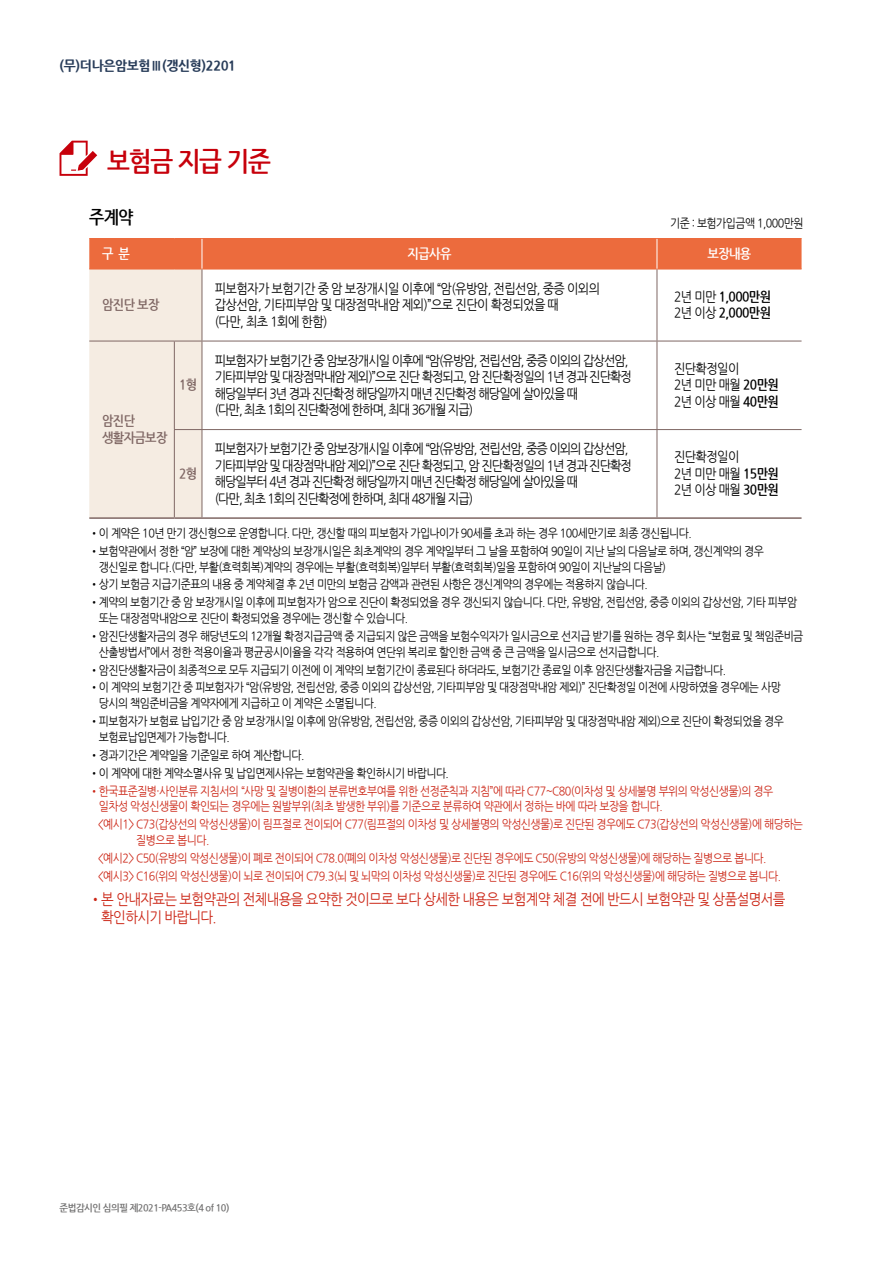
<style>
.page{position:relative;width:893px;height:1263px;background:#fff}
.page>*{position:absolute;margin:0;border:0;box-sizing:border-box;transform-origin:0 0}
.t1{font:700 27px "Nanum Gothic";letter-spacing:-.05em;color:#c7000b;scale:.9 1}
.t2{font:700 18px "Nanum Gothic";color:#000;scale:.9 1}
.t3{font:15px/18px "Nanum Gothic";letter-spacing:-.05em;color:#cb2414;scale:.9 1}
.t4{font:13.5px/16.5px "Nanum Gothic";letter-spacing:-.08em;color:#000;scale:.9 1}
.t5{font:13.5px/16.5px "Nanum Gothic";letter-spacing:-.05em;color:#000;scale:.9 1}
.t6{font:700 13.5px/16.5px "Nanum Gothic";letter-spacing:-.05em;color:#000;scale:.9 1}
.t7{font:800 13.5px "Nanum Gothic";letter-spacing:-.025em;color:#283c59;scale:.95 1}
.t8{font:700 13.5px/16.5px "Nanum Gothic";letter-spacing:-.05em;color:#7f6764;scale:.9 1}
.t9{font:700 13.5px "Nanum Gothic";letter-spacing:-.05em;color:#fff;scale:.9 1}
.t10{font:12px/15.8px "Nanum Gothic";letter-spacing:-.05em;color:#000;scale:.9 1}
.t11{font:12px/15.8px "Nanum Gothic";letter-spacing:-.05em;color:#cb2414;scale:.9 1}
.t12{font:700 9.75px "Nanum Gothic";letter-spacing:-.05em;color:#727171;scale:.95 1}
.s1{font-weight:400}
.s2{font-weight:700}
</style>
<div class="page">
<svg style="left:60px;top:141px;width:37px;height:35px"></svg>
<svg style="left:89px;top:238px;width:712px;height:279px"></svg>
<hr style="left:174px;top:430px;width:1px;height:87px;background:#7f6764">
<hr style="left:202px;top:429px;width:455px;height:1px;background:#7f6764">
<hr style="left:202px;top:430px;width:1px;height:87px;background:#7f6764">
<hr style="left:657px;top:429px;width:144px;height:1px;background:#7f6764">
<hr style="left:657px;top:430px;width:1px;height:87px;background:#7f6764">
<hr style="left:89px;top:517px;width:85px;height:2px;background:#7f6764">
<hr style="left:174px;top:517px;width:28px;height:2px;background:#7f6764">
<hr style="left:202px;top:517px;width:455px;height:2px;background:#7f6764">
<hr style="left:657px;top:517px;width:144px;height:2px;background:#7f6764">
<p class="t7" style="left:60px;top:59px;width:187px">(무)더나은암보험Ⅲ(갱신형)2201</p>
<h1 class="t1" style="left:107px;top:149px;width:183px">보험금 지급 기준</h1>
<h2 class="t2" style="left:89px;top:208px;width:50px">주계약</h2>
<p class="t10" style="left:670px;top:215px;width:150px">기준 : 보험가입금액 1,000만원</p>
<p class="t9" style="left:102px;top:247px;width:32px">구 분</p>
<p class="t9" style="left:408px;top:247px;width:50px">지급사유</p>
<p class="t9" style="left:707px;top:247px;width:50px">보장내용</p>
<p class="t8" style="left:102px;top:297px;width:65px">암진단 보장</p>
<p class="t5" style="left:215px;top:280px;width:430px">피보험자가 보험기간 중 암 보장개시일 이후에 “암(유방암, 전립선암, 중증 이외의 갑상선암, 기타피부암 및 대장점막내암 제외)”으로 진단이 확정되었을 때<br>(다만, 최초 1회에 한함)</p>
<p class="t6" style="left:674px;top:288px;width:109px"><span class="s1">2년 미만</span> 1,000만원<br><span class="s1">2년 이상</span> 2,000만원</p>
<p class="t8" style="left:102px;top:413px;width:74px">암진단 생활자금보장</p>
<p class="t8" style="left:179px;top:377px;width:22px">1형</p>
<p class="t8" style="left:179px;top:465px;width:22px">2형</p>
<p class="t4" style="left:215px;top:352px;width:465px">피보험자가 보험기간 중 암보장개시일 이후에 “암(유방암, 전립선암, 중증 이외의 갑상선암, 기타피부암 및 대장점막내암 제외)”으로 진단 확정되고, 암 진단확정일의 1년 경과 진단확정 해당일부터 3년 경과 진단확정 해당일까지 매년 진단확정 해당일에 살아있을 때<br>(다만, 최초 1회의 진단확정에 한하며, 최대 36개월 지급)</p>
<p class="t5" style="left:674px;top:360px;width:118px">진단확정일이<br>2년 미만 매월 <span class="s2">20만원<br></span>2년 이상 매월 <span class="s2">40만원</span></p>
<p class="t4" style="left:215px;top:441px;width:465px">피보험자가 보험기간 중 암보장개시일 이후에 “암(유방암, 전립선암, 중증 이외의 갑상선암, 기타피부암 및 대장점막내암 제외)”으로 진단 확정되고, 암 진단확정일의 1년 경과 진단확정 해당일부터 4년 경과 진단확정 해당일까지 매년 진단확정 해당일에 살아있을 때<br>(다만, 최초 1회의 진단확정에 한하며, 최대 48개월 지급)</p>
<p class="t5" style="left:674px;top:449px;width:118px">진단확정일이<br>2년 미만 매월 <span class="s2">15만원<br></span>2년 이상 매월 <span class="s2">30만원</span></p>
<p class="t10" style="left:89px;top:525px;width:671px">•이 계약은 10년 만기 갱신형으로 운영합니다. 다만, 갱신할 때의 피보험자 가입나이가 90세를 초과 하는 경우 100세만기로 최종 갱신됩니다.</p>
<p class="t10" style="left:99px;top:543px;width:740px;text-indent:-10px">•보험약관에서 정한 “암” 보장에 대한 계약상의 보장개시일은 최초계약의 경우 계약일부터 그 날을 포함하여 90일이 지난 날의 다음날로 하며, 갱신계약의 경우 갱신일로 합니다.(다만, 부활(효력회복)계약의 경우에는 부활(효력회복)일부터 부활(효력회복)일을 포함하여 90일이 지난날의 다음날)</p>
<p class="t10" style="left:89px;top:577px;width:622px">•상기 보험금 지급기준표의 내용 중 계약체결 후 2년 미만의 보험금 감액과 관련된 사항은 갱신계약의 경우에는 적용하지 않습니다.</p>
<p class="t10" style="left:99px;top:595px;width:777px;text-indent:-10px">•계약의 보험기간 중 암 보장개시일 이후에 피보험자가 암으로 진단이 확정되었을 경우 갱신되지 않습니다. 다만, 유방암, 전립선암, 중증 이외의 갑상선암, 기타 피부암 또는 대장점막내암으로 진단이 확정되었을 경우에는 갱신할 수 있습니다.</p>
<p class="t10" style="left:99px;top:628px;width:784px;text-indent:-10px">•암진단생활자금의 경우 해당년도의 12개월 확정지급금액 중 지급되지 않은 금액을 보험수익자가 일시금으로 선지급 받기를 원하는 경우 회사는 “보험료 및 책임준비금 산출방법서”에서 정한 적용이율과 평균공시이율을 각각 적용하여 연단위 복리로 할인한 금액 중 큰 금액을 일시금으로 선지급합니다.</p>
<p class="t10" style="left:89px;top:662px;width:709px">•암진단생활자금이 최종적으로 모두 지급되기 이전에 이 계약의 보험기간이 종료된다 하더라도, 보험기간 종료일 이후 암진단생활자금을 지급합니다.</p>
<p class="t10" style="left:99px;top:680px;width:759px;text-indent:-10px">•이 계약의 보험기간 중 피보험자가 “암(유방암, 전립선암, 중증 이외의 갑상선암, 기타피부암 및 대장점막내암 제외)” 진단확정일 이전에 사망하였을 경우에는 사망 당시의 책임준비금을 계약자에게 지급하고 이 계약은 소멸됩니다.</p>
<p class="t10" style="left:99px;top:714px;width:763px;text-indent:-10px">•피보험자가 보험료 납입기간 중 암 보장개시일 이후에 암(유방암, 전립선암, 중증 이외의 갑상선암, 기타피부암 및 대장점막내암 제외)으로 진단이 확정되었을 경우 보험료납입면제가 가능합니다.</p>
<p class="t10" style="left:89px;top:747px;width:240px">•경과기간은 계약일을 기준일로 하여 계산합니다.</p>
<p class="t10" style="left:89px;top:765px;width:401px">•이 계약에 대한 계약소멸사유 및 납입면제사유는 보험약관을 확인하시기 바랍니다.</p>
<p class="t11" style="left:99px;top:783px;width:751px;text-indent:-10px">•한국표준질병·사인분류 지침서의 “사망 및 질병이환의 분류번호부여를 위한 선정준칙과 지침”에 따라 C77~C80(이차성 및 상세불명 부위의 악성신생물)의 경우 일차성 악성신생물이 확인되는 경우에는 원발부위(최초 발생한 부위)를 기준으로 분류하여 약관에서 정하는 바에 따라 보장을 합니다.</p>
<p class="t11" style="left:136px;top:817px;width:742px;text-indent:-38px">&lt;예시1&gt; C73(갑상선의 악성신생물)이 림프절로 전이되어 C77(림프절의 이차성 및 상세불명의 악성신생물)로 진단된 경우에도 C73(갑상선의 악성신생물)에 해당하는 질병으로 봅니다.</p>
<p class="t11" style="left:98px;top:849px;width:761px;line-height:17.9px">&lt;예시2&gt; C50(유방의 악성신생물)이 폐로 전이되어 C78.0(폐의 이차성 악성신생물)로 진단된 경우에도 C50(유방의 악성신생물)에 해당하는 질병으로 봅니다. &lt;예시3&gt; C16(위의 악성신생물)이 뇌로 전이되어 C79.3(뇌 및 뇌막의 이차성 악성신생물)로 진단된 경우에도 C16(위의 악성신생물)에 해당하는 질병으로 봅니다.</p>
<p class="t3" style="left:101px;top:891px;width:762px;text-indent:-12px">•본 안내자료는 보험약관의 전체내용을 요약한 것이므로 보다 상세한 내용은 보험계약 체결 전에 반드시 보험약관 및 상품설명서를 확인하시기 바랍니다.</p>
<p class="t12" style="left:60px;top:1203px;width:180px">준법감시인 심의필 제2021-PA453호(4 of 10)</p>
</div>
